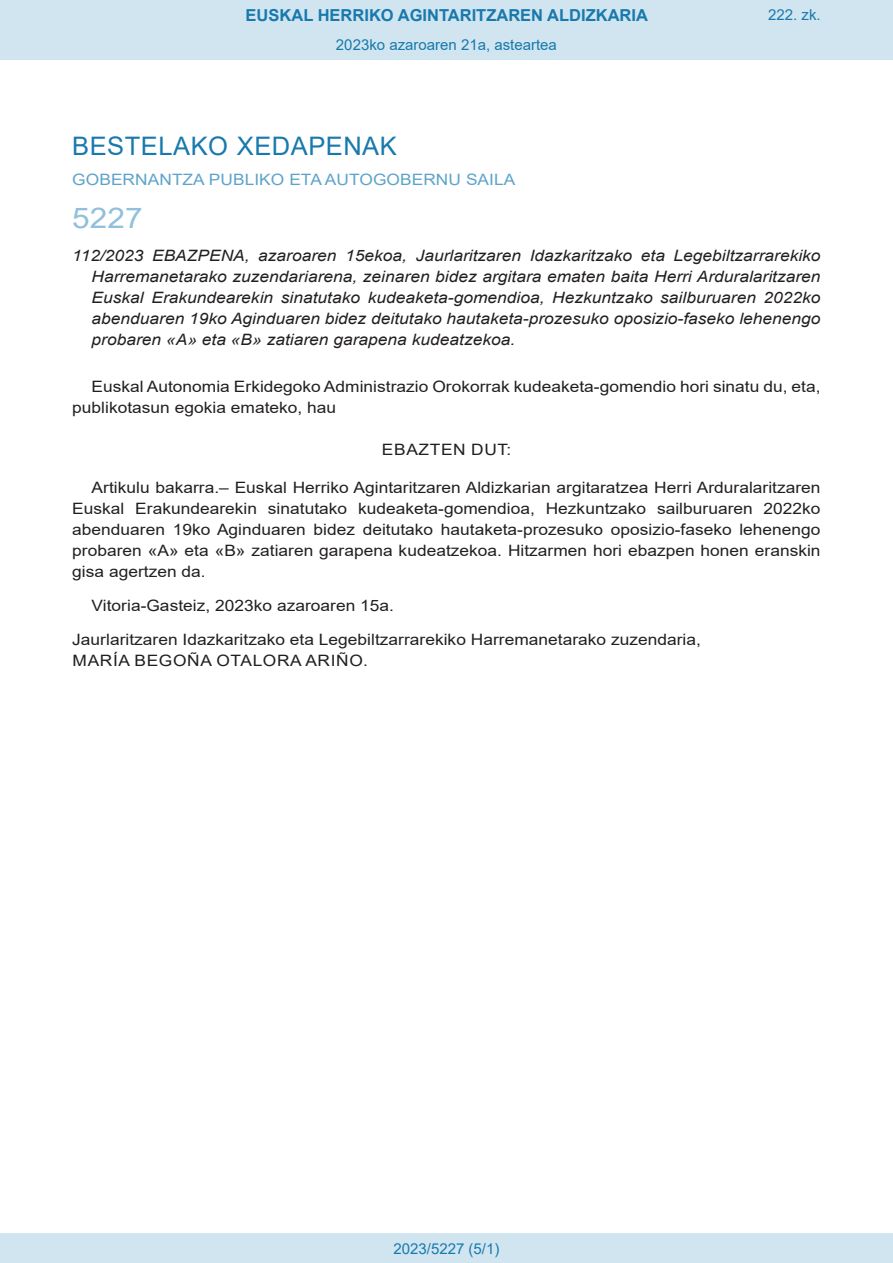
<style>
.page{position:relative;width:893px;height:1263px;background:#fff}
.page>*{position:absolute;margin:0;border:0;box-sizing:border-box;transform-origin:0 0}
.BOPVOrden{font:28.5px "Arial";color:#90c0db;scale:1.11 1}
.BOPVSeccion{font:25.5px "Arial";letter-spacing:.02em;color:#1879ad}
.t1{font:700 16.5px "Arial";color:#1879ad}
.BOPVDetalle{font:15.6px/21px "Arial";color:#231f20;scale:1.11 1}
.BOPVTitulo{font:italic 15.6px/21px "Arial";color:#231f20;text-align:justify;scale:1.11 1}
.BOPVFirmaPuesto{font:15.6px "Arial";color:#231f20;scale:1.11 1}
.BOPVOrganismo{font:15.6px "Arial";letter-spacing:.005em;color:#5ea4ca;scale:1.11 1}
.BOPVFirmaLugFec{font:15.6px "Arial";color:#231f20;scale:1.11 1}
.BOPVFirmaNombre{font:15.6px "Arial";letter-spacing:.035em;color:#231f20;scale:1.11 1}
.BOPVClave{font:15.6px "Arial";letter-spacing:.035em;color:#231f20;scale:1.11 1}
.Paginacion_Centro{font:15px "Arial";color:#1879ad}
</style>
<div class="page">
<div style="left:0;top:0;width:893px;height:60px;background:#d0e5f0"></div>
<div style="left:0;top:1233px;width:893px;height:30px;background:#d0e5f0"></div>
<p class="t1" style="left:246px;top:3px;width:404px">EUSKAL HERRIKO AGINTARITZAREN ALDIZKARIA</p>
<p class="Paginacion_Centro" style="left:336px;top:35px;width:222px">2023ko azaroaren 21a, asteartea</p>
<p class="Paginacion_Centro" style="left:768px;top:5px;width:54px">222. zk.</p>
<p class="BOPVSeccion" style="left:72px;top:128px;width:326px">BESTELAKO XEDAPENAK</p>
<p class="BOPVOrganismo" style="left:72px;top:169px;width:401px">GOBERNANTZA PUBLIKO ETA AUTOGOBERNU SAILA</p>
<p class="BOPVOrden" style="left:72px;top:198px;width:65px">5227</p>
<p class="BOPVTitulo" style="left:92px;top:246px;width:658px;text-indent:-19px">112/2023 EBAZPENA, azaroaren 15ekoa, Jaurlaritzaren Idazkaritzako eta Legebiltzarrarekiko Harremanetarako zuzendariarena, zeinaren bidez argitara ematen baita Herri Arduralaritzaren Euskal Erakundearekin sinatutako kudeaketa-gomendioa, Hezkuntzako sailburuaren 2022ko abenduaren 19ko Aginduaren bidez deitutako hautaketa-prozesuko oposizio-faseko lehenengo probaren «A» eta «B» zatiaren garapena kudeatzekoa.</p>
<p class="BOPVDetalle" style="left:72px;top:376px;width:676px;text-indent:19px">Euskal Autonomia Erkidegoko Administrazio Orokorrak kudeaketa-gomendio hori sinatu du, eta, publikotasun egokia emateko, hau</p>
<p class="BOPVClave" style="left:382px;top:439px;width:118px">EBAZTEN DUT:</p>
<p class="BOPVDetalle" style="left:72px;top:477px;width:676px;text-align:justify;text-indent:19px">Artikulu bakarra.– Euskal Herriko Agintaritzaren Aldizkarian argitaratzea Herri Arduralaritzaren Euskal Erakundearekin sinatutako kudeaketa-gomendioa, Hezkuntzako sailburuaren 2022ko abenduaren 19ko Aginduaren bidez deitutako hautaketa-prozesuko oposizio-faseko lehenengo probaren «A» eta «B» zatiaren garapena kudeatzekoa. Hitzarmen hori ebazpen honen eranskin gisa agertzen da.</p>
<p class="BOPVFirmaLugFec" style="left:92px;top:595px;width:274px">Vitoria-Gasteiz, 2023ko azaroaren 15a.</p>
<p class="BOPVFirmaPuesto" style="left:72px;top:629px;width:568px">Jaurlaritzaren Idazkaritzako eta Legebiltzarrarekiko Harremanetarako zuzendaria,</p>
<p class="BOPVFirmaNombre" style="left:73px;top:650px;width:268px">MARÍA BEGOÑA OTALORA ARIÑO.</p>
<p class="Paginacion_Centro" style="left:393px;top:1238px;width:107px">2023/5227 (5/1)</p>
</div>
